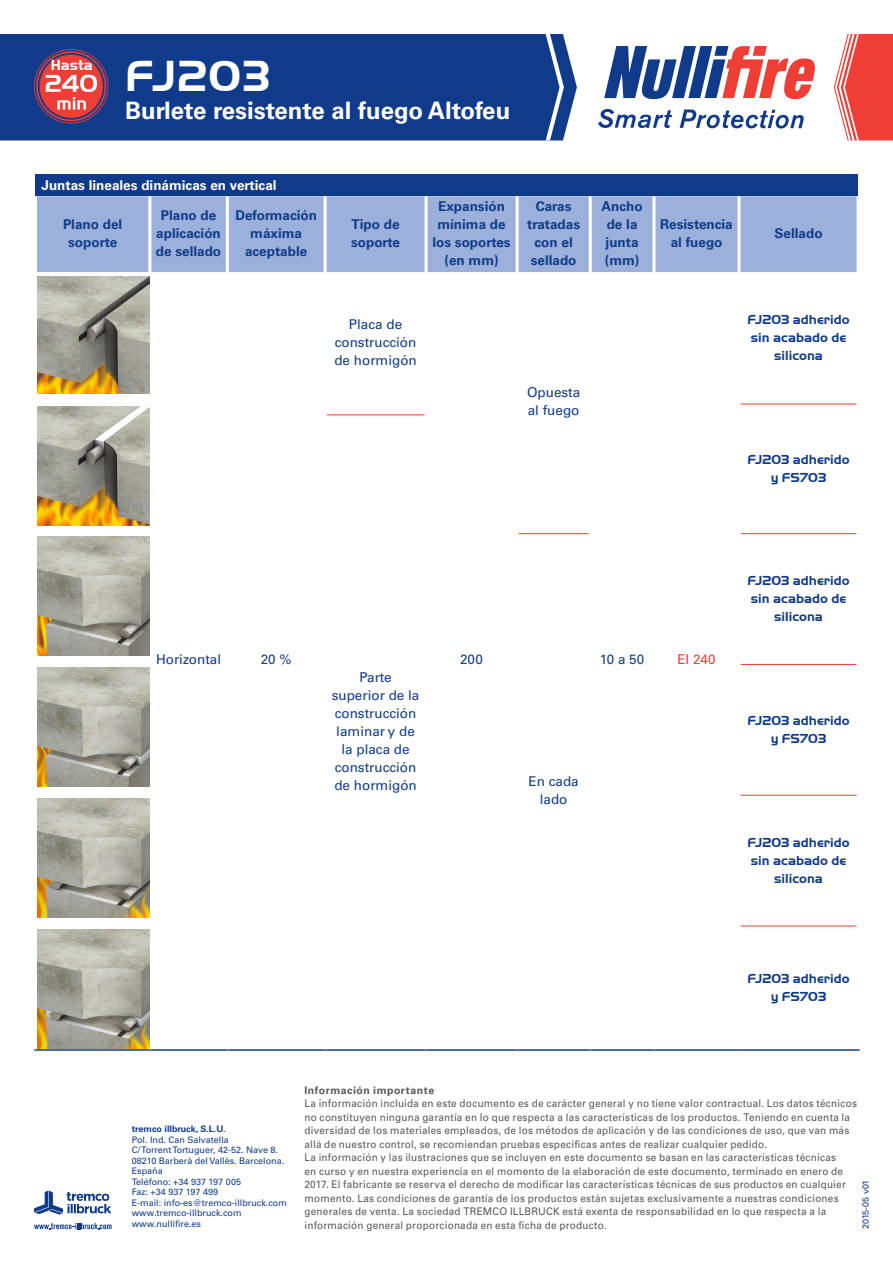
<style>
.page{position:relative;width:893px;height:1263px;background:#fff}
.page>*{position:absolute;margin:0;border:0;box-sizing:border-box;transform-origin:0 0}
.t1{font:700 45px "Handel Got D";letter-spacing:.03em;color:#fff}
.t2{font:700 24px "Univers LTCYR 65";color:#fff}
.t3{font:700 15px "Handel Got D";color:#fff}
.contenu_tableau{font:700 13.5px/18px "Univers LTCYR 65";color:#103b8a;text-align:center}
.contenu_tableau-2{font:700 13.5px/18px "Handel Got D";color:#103b8a;text-align:center}
.contenu_tableau-3{font:13.5px/18px "Univers LTCYR 55 Roman";color:#103b8a;text-align:center}
.t4{font:700 13.5px "Univers LTCYR 65";color:#fff}
.contenu_tableau-4{font:13.5px "Univers LTCYR 55 Roman";color:#ee3e35}
.t5{font:10.5px/13.5px "Univers LTCYR 55 Roman";letter-spacing:.025em;color:#57585a;scale:.95 1}
.t6{font:700 10.5px "Univers LTCYR 65";letter-spacing:.05em;color:#57585a}
.t7{font:9px/10.5px "Univers LTCYR 55 Roman";color:#103b8a}
.t8{font:700 9px "Univers LTCYR 65";color:#103b8a}
</style>
<div class="page">
<svg style="left:834px;top:34px;width:59px;height:106px"></svg>
<div style="left:0;top:34px;width:577px;height:106px;background:#103b8a"></div>
<svg style="left:546px;top:34px;width:18px;height:106px"></svg>
<svg style="left:34px;top:1190px;width:77px;height:24px"></svg>
<svg style="left:34px;top:1223px;width:78px;height:6px"></svg>
<svg style="left:604px;top:46px;width:211px;height:53px"></svg>
<svg style="left:598px;top:109px;width:74px;height:19px"></svg>
<svg style="left:680px;top:109px;width:124px;height:19px"></svg>
<svg style="left:34px;top:49px;width:74px;height:74px;background:#a55267"></svg>
<div style="left:36px;top:175px;width:822px;height:21px;background:#103b8a"></div>
<div style="left:37px;top:196px;width:819px;height:76px;background:#9bb0da"></div>
<hr style="left:34px;top:1049px;width:116px;height:2px;background:#103b8a">
<hr style="left:150px;top:1049px;width:77px;height:2px;background:#103b8a">
<hr style="left:227px;top:1049px;width:98px;height:2px;background:#103b8a">
<hr style="left:325px;top:1049px;width:101px;height:2px;background:#103b8a">
<hr style="left:426px;top:1049px;width:91px;height:2px;background:#103b8a">
<hr style="left:517px;top:1049px;width:73px;height:2px;background:#103b8a">
<hr style="left:590px;top:1049px;width:64px;height:2px;background:#103b8a">
<hr style="left:654px;top:1049px;width:85px;height:2px;background:#103b8a">
<hr style="left:740px;top:404px;width:117px;height:1px;background:#ee3e35">
<hr style="left:740px;top:533px;width:117px;height:1px;background:#ee3e35">
<hr style="left:327px;top:414px;width:98px;height:1px;background:#ee3e35">
<hr style="left:856px;top:415px;width:3px;height:119px;background:#fff">
<hr style="left:148px;top:196px;width:3px;height:76px;background:#fff">
<hr style="left:226px;top:196px;width:3px;height:76px;background:#fff">
<hr style="left:324px;top:196px;width:3px;height:76px;background:#fff">
<hr style="left:425px;top:196px;width:3px;height:76px;background:#fff">
<hr style="left:516px;top:196px;width:3px;height:76px;background:#fff">
<hr style="left:589px;top:196px;width:3px;height:76px;background:#fff">
<hr style="left:652px;top:196px;width:3px;height:76px;background:#fff">
<hr style="left:737px;top:196px;width:3px;height:76px;background:#fff">
<hr style="left:519px;top:533px;width:70px;height:1px;background:#ee3e35">
<hr style="left:740px;top:664px;width:117px;height:1px;background:#ee3e35">
<hr style="left:740px;top:795px;width:117px;height:1px;background:#ee3e35">
<hr style="left:740px;top:925px;width:117px;height:1px;background:#ee3e35">
<hr style="left:739px;top:1049px;width:121px;height:2px;background:#103b8a">
<img style="left:38px;top:276px;width:111px;height:117px">
<img style="left:38px;top:406px;width:111px;height:119px">
<img style="left:38px;top:537px;width:111px;height:118px">
<img style="left:38px;top:929px;width:111px;height:119px">
<img style="left:38px;top:798px;width:111px;height:119px">
<img style="left:38px;top:667px;width:111px;height:119px">
<p class="t3" style="left:51px;top:56px;width:43px">Hasta</p>
<p class="t1" style="left:125px;top:51px;width:147px">FJ203</p>
<p class="t2" style="left:125px;top:94px;width:387px">Burlete resistente al fuego Altofeu</p>
<p class="t4" style="left:42px;top:176px;width:237px">Juntas lineales dinámicas en vertical</p>
<p class="contenu_tableau" style="left:63px;top:214px;width:61px">Plano del soporte</p>
<p class="contenu_tableau" style="left:156px;top:205px;width:67px">Plano de aplicación de sellado</p>
<p class="contenu_tableau" style="left:235px;top:205px;width:83px">Deformación máxima aceptable</p>
<p class="contenu_tableau" style="left:351px;top:214px;width:50px;text-align:left">Tipo de soporte</p>
<p class="contenu_tableau" style="left:432px;top:196px;width:80px">Expansión mínima de los soportes (en mm)</p>
<p class="contenu_tableau" style="left:527px;top:196px;width:55px">Caras tratadas con el sellado</p>
<p class="contenu_tableau" style="left:601px;top:196px;width:43px;text-align:left">Ancho de la junta (mm)</p>
<p class="contenu_tableau" style="left:660px;top:214px;width:74px">Resistencia al fuego</p>
<p class="contenu_tableau" style="left:774px;top:223px;width:50px">Sellado</p>
<p class="contenu_tableau-3" style="left:334px;top:314px;width:84px">Placa de construcción de hormigón</p>
<p class="contenu_tableau-3" style="left:527px;top:383px;width:55px;text-align:left">Opuesta al fuego</p>
<p class="contenu_tableau-2" style="left:748px;top:311px;width:103px">FJ203 adherido sin acabado de silicona</p>
<p class="contenu_tableau-2" style="left:748px;top:450px;width:103px">FJ203 adherido y FS703</p>
<p class="contenu_tableau-2" style="left:748px;top:572px;width:103px">FJ203 adherido sin acabado de silicona</p>
<p class="contenu_tableau-3" style="left:156px;top:650px;width:67px">Horizontal</p>
<p class="contenu_tableau-3" style="left:261px;top:650px;width:32px">20 %</p>
<p class="contenu_tableau-3" style="left:332px;top:667px;width:89px">Parte superior de la construcción laminar y de la placa de construcción de hormigón</p>
<p class="contenu_tableau-3" style="left:460px;top:650px;width:25px">200</p>
<p class="contenu_tableau-3" style="left:600px;top:650px;width:46px">10 a 50</p>
<p class="contenu_tableau-4" style="left:677px;top:650px;width:40px">EI 240</p>
<p class="contenu_tableau-3" style="left:528px;top:772px;width:52px">En cada lado</p>
<p class="contenu_tableau-2" style="left:748px;top:711px;width:103px">FJ203 adherido y FS703</p>
<p class="contenu_tableau-2" style="left:748px;top:833px;width:103px">FJ203 adherido sin acabado de silicona</p>
<p class="contenu_tableau-2" style="left:748px;top:970px;width:103px">FJ203 adherido y FS703</p>
<p class="t8" style="left:132px;top:1122px;width:95px">tremco illbruck, S.L.U.</p>
<p class="t7" style="left:132px;top:1134px;width:99px">Pol. Ind. Can Salvatella</p>
<p class="t7" style="left:132px;top:1144px;width:154px">C/ Torrent Tortuguer, 42-52. Nave 8.<br>08210 Barberà del Vallès. Barcelona.</p>
<p class="t7" style="left:132px;top:1165px;width:33px">España</p>
<p class="t7" style="left:132px;top:1176px;width:111px">Teléfono: +34 937 197 005</p>
<p class="t7" style="left:132px;top:1186px;width:88px">Faz: +34 937 197 499</p>
<p class="t7" style="left:132px;top:1197px;width:157px">E-mail: info-es@tremco-illbruck.com</p>
<p class="t7" style="left:132px;top:1207px;width:111px">www.tremco-illbruck.com</p>
<p class="t7" style="left:132px;top:1218px;width:71px">www.nullifire.es</p>
<p class="t6" style="left:304px;top:1082px;width:131px">Información importante</p>
<p class="t5" style="left:304px;top:1096px;width:583px">La información incluida en este documento es de carácter general y no tiene valor contractual. Los datos técnicos no constituyen ninguna garantía en lo que respecta a las características de los productos. Teniendo en cuenta la diversidad de los materiales empleados, de los métodos de aplicación y de las condiciones de uso, que van más allá de nuestro control, se recomiendan pruebas específicas antes de realizar cualquier pedido.</p>
<p class="t5" style="left:304px;top:1150px;width:571px">La información y las ilustraciones que se incluyen en este documento se basan en las características técnicas en curso y en nuestra experiencia en el momento de la elaboración de este documento, terminado en enero de 2017. El fabricante se reserva el derecho de modificar las características técnicas de sus productos en cualquier momento. Las condiciones de garantía de los productos están sujetas exclusivamente a nuestras condiciones generales de venta. La sociedad TREMCO ILLBRUCK está exenta de responsabilidad en lo que respecta a la información general proporcionada en esta ficha de producto.</p>
<p class="t7" style="left:860px;top:1229px;width:51px;rotate:-90deg">2015-05 v01</p>
</div>
